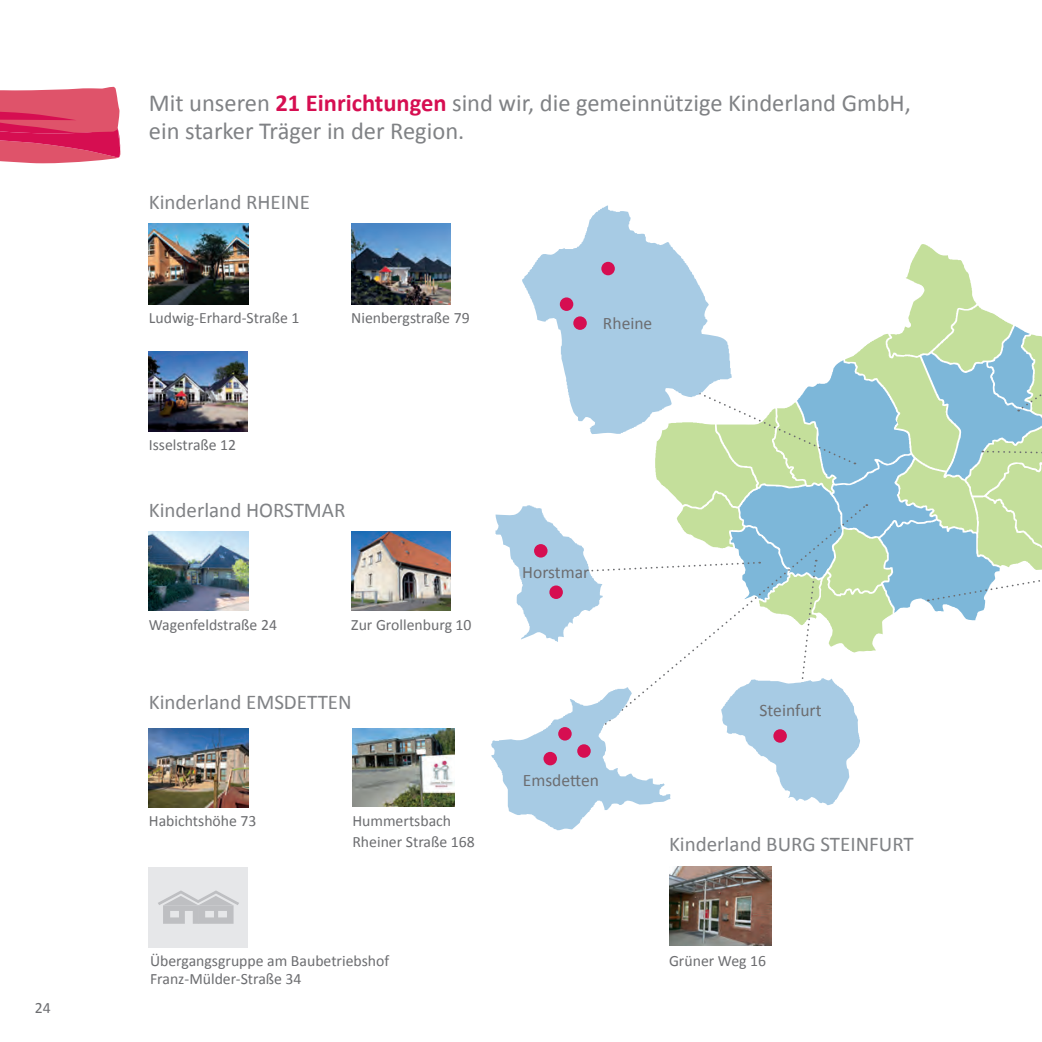
<style>
.page{position:relative;width:1042px;height:1042px;background:#fff}
.page>*{position:absolute;margin:0;border:0;box-sizing:border-box;transform-origin:0 0}
.t1{font:24.5px/28px "Calibri";color:#808285}
.t2{font:21px "Calibri";color:#808285}
.t3{font:17.5px "Calibri";color:#6c6d70}
.t4{font:15.75px/21px "Calibri";color:#6c6d70}
.s1{font-weight:700;color:#d60e51}
</style>
<div class="page">
<svg style="left:581px;top:205px;width:89px;height:39px"></svg>
<img style="left:149px;top:223px;width:99px;height:81px">
<img style="left:149px;top:351px;width:99px;height:81px">
<img style="left:351px;top:223px;width:99px;height:81px">
<img style="left:149px;top:531px;width:99px;height:80px">
<img style="left:351px;top:531px;width:99px;height:80px">
<svg style="left:0;top:87px;width:121px;height:76px;background:#de4c6d"></svg>
<img style="left:149px;top:728px;width:99px;height:79px">
<svg style="left:491px;top:244px;width:551px;height:587px"></svg>
<div style="left:773px;top:729px;width:14px;height:14px;background:#d60e51;border-radius:50%"></div>
<img style="left:352px;top:728px;width:103px;height:79px">
<img style="left:669px;top:867px;width:102px;height:78px">
<div style="left:149px;top:867px;width:99px;height:80px;background:#e6e7e9"></div>
<svg style="left:158px;top:890px;width:81px;height:34px"></svg>
<div style="left:577px;top:744px;width:14px;height:14px;background:#d60e51;border-radius:50%"></div>
<p class="t4" style="left:35px;top:996px;width:17px">24</p>
<h1 class="t1" style="left:149px;top:88px;width:763px">Mit unseren <span class="s1">21 Einrichtungen</span> sind wir, die gemeinnützige Kinderland GmbH, ein starker Träger in der Region.</h1>
<h2 class="t2" style="left:149px;top:189px;width:163px">Kinderland RHEINE</h2>
<p class="t4" style="left:149px;top:307px;width:152px">Ludwig-Erhard-Straße 1</p>
<p class="t4" style="left:351px;top:307px;width:120px">Nienbergstraße 79</p>
<p class="t4" style="left:149px;top:433px;width:89px">Isselstraße 12</p>
<h2 class="t2" style="left:149px;top:497px;width:198px">Kinderland HORSTMAR</h2>
<p class="t4" style="left:149px;top:613px;width:130px">Wagenfeldstraße 24</p>
<p class="t4" style="left:351px;top:613px;width:122px">Zur Grollenburg 10</p>
<h2 class="t2" style="left:149px;top:689px;width:204px">Kinderland EMSDETTEN</h2>
<p class="t4" style="left:149px;top:809px;width:109px">Habichtshöhe 73</p>
<p class="t4" style="left:352px;top:809px;width:124px">Hummertsbach<br>Rheiner Straße 168</p>
<p class="t4" style="left:150px;top:951px;width:241px;line-height:17.5px">Übergangsgruppe am Baubetriebshof<br>Franz-Mülder-Straße 34</p>
<p class="t3" style="left:603px;top:313px;width:51px">Rheine</p>
<p class="t3" style="left:522px;top:561px;width:68px">Horstmar</p>
<p class="t3" style="left:523px;top:770px;width:77px">Emsdetten</p>
<p class="t3" style="left:759px;top:699px;width:64px">Steinfurt</p>
<h2 class="t2" style="left:669px;top:831px;width:246px">Kinderland BURG STEINFURT</h2>
<p class="t4" style="left:669px;top:949px;width:99px">Grüner Weg 16</p>
</div>
